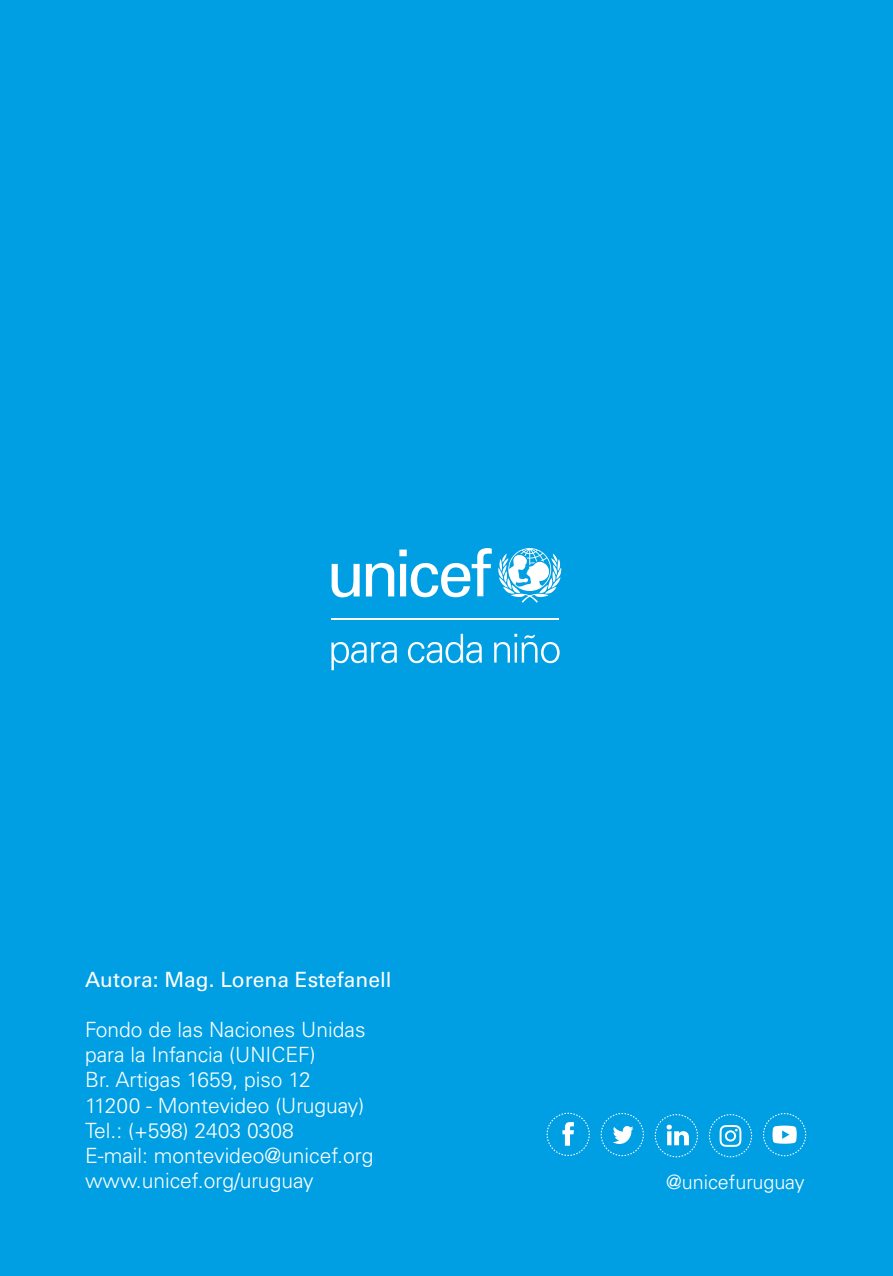
<style>
.page{position:relative;width:893px;height:1276px;background:#009fe3}
.page>*{position:absolute;margin:0;border:0;box-sizing:border-box;transform-origin:0 0}
.t1{font:300 21px/25.2px "Univers LT Std";color:#fff}
.t2{font:21px "Univers LT Std";color:#fff}
.t3{font:300 19.65px "Univers LT Std";color:#fff}
</style>
<div class="page">
<svg style="left:498px;top:548px;width:63px;height:54px"></svg>
<svg style="left:332px;top:564px;width:28px;height:33px"></svg>
<svg style="left:366px;top:548px;width:126px;height:49px"></svg>
<hr style="left:331px;top:619px;width:228px;height:1px;background:#fff">
<svg style="left:331px;top:642px;width:66px;height:28px"></svg>
<svg style="left:408px;top:634px;width:74px;height:29px"></svg>
<svg style="left:494px;top:634px;width:66px;height:29px"></svg>
<svg style="left:546px;top:1112px;width:44px;height:44px"></svg>
<svg style="left:654px;top:1114px;width:44px;height:44px"></svg>
<svg style="left:600px;top:1113px;width:44px;height:43px"></svg>
<svg style="left:763px;top:1113px;width:44px;height:43px"></svg>
<svg style="left:708px;top:1114px;width:45px;height:44px"></svg>
<p class="t2" style="left:85px;top:966px;width:308px">Autora: Mag. Lorena Estefanell</p>
<p class="t1" style="left:85px;top:1017px;width:290px">Fondo de las Naciones Unidas para la Infancia (UNICEF)<br>Br. Artigas 1659, piso 12<br>11200 - Montevideo (Uruguay)<br>Tel.: (+598) 2403 0308<br>E-mail: montevideo@unicef.org www.unicef.org/uruguay</p>
<p class="t3" style="left:666px;top:1169px;width:140px">@unicefuruguay</p>
</div>
